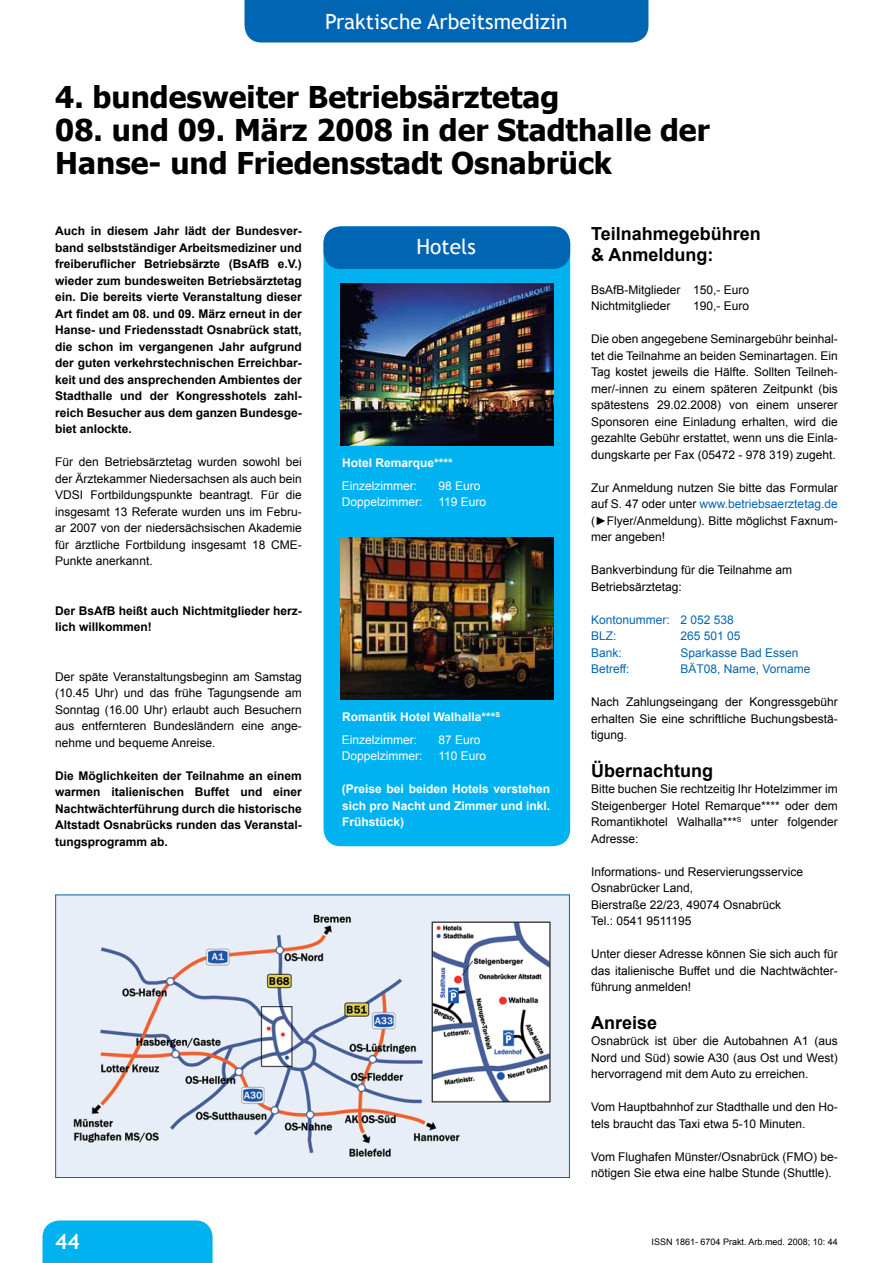
<style>
.page{position:relative;width:893px;height:1263px;background:#fff}
.page>*{position:absolute;margin:0;border:0;box-sizing:border-box;transform-origin:0 0}
.t1{font:700 30px/33px "Tahoma";color:#000}
.t2{font:21px "Trebuchet MS";color:#fff}
.t3{font:700 21px "Trebuchet MS";color:#fff}
.t4{font:700 18px/21px "Arial";color:#000}
.t5{font:12px/16.5px "Arial";color:#000;text-align:justify}
.t6{font:700 12px/16.5px "Arial";color:#000;text-align:justify}
.t7{font:700 12px/16.5px "Arial";color:#fff}
.t8{font:12px/16.5px "Arial";color:#0066b3}
.t9{font:12px "Arial";color:#fff}
.t10{font:9px "Arial";color:#000}
.s1{font-weight:400}
.s2{color:#0066b3}
</style>
<div class="page">
<div style="left:244px;top:0;width:404px;height:43px;background:#0066b3"></div>
<div style="left:43px;top:1220px;width:170px;height:43px;background:#00b3f0"></div>
<div style="left:324px;top:226px;width:246px;height:620px;background:#00b3f0;border-radius:17px"></div>
<div style="left:324px;top:226px;width:246px;height:43px;background:#0066b3;border-radius:17px"></div>
<img style="left:57px;top:896px;width:511px;height:280px">
<div style="left:55px;top:894px;width:515px;height:284px;border:1px solid #0066b3"></div>
<img style="left:341px;top:284px;width:212px;height:161px">
<img style="left:341px;top:537px;width:212px;height:162px">
<h2 class="t2" style="left:325px;top:9px;width:244px">Praktische Arbeitsmedizin</h2>
<h1 class="t1" style="left:55px;top:79px;width:506px">4. bundesweiter Betriebsärztetag</h1>
<h1 class="t1" style="left:55px;top:112px;width:656px">08. und 09. März 2008 in der Stadthalle der<br>Hanse- und Friedensstadt Osnabrück</h1>
<p class="t6" style="left:55px;top:223px;width:248px">Auch in diesem Jahr lädt der Bundesver&shy;band selbstständiger Arbeitsmediziner und freiberuflicher Betriebsärzte (BsAfB e.V.) wieder zum bundesweiten Betriebsärztetag ein. Die bereits vierte Veranstaltung dieser Art findet am 08. und 09. März erneut in der Hanse- und Friedensstadt Osnabrück statt, die schon im vergangenen Jahr aufgrund der guten verkehrstechnischen Erreichbar&shy;keit und des ansprechenden Ambientes der Stadthalle und der Kongresshotels zahl&shy;reich Besucher aus dem ganzen Bundesge&shy;biet anlockte.</p>
<p class="t5" style="left:55px;top:454px;width:248px">Für den Betriebsärztetag wurden sowohl bei der Ärztekammer Niedersachsen als auch bein VDSI Fortbildungspunkte beantragt. Für die insgesamt 13 Referate wurden uns im Febru&shy;ar 2007 von der niedersächsischen Akademie für ärztliche Fortbildung insgesamt 18 CME-Punkte anerkannt.</p>
<p class="t6" style="left:55px;top:603px;width:248px">Der BsAfB heißt auch Nichtmitglieder herz&shy;lich willkommen!</p>
<p class="t5" style="left:55px;top:668px;width:248px">Der späte Veranstaltungsbeginn am Samstag (10.45 Uhr) und das frühe Tagungsende am Sonntag (16.00 Uhr) erlaubt auch Besuchern aus entfernteren Bundesländern eine ange&shy;nehme und bequeme Anreise.</p>
<p class="t6" style="left:55px;top:768px;width:248px">Die Möglichkeiten der Teilnahme an einem warmen italienischen Buffet und einer Nachtwächterführung durch die historische Altstadt Osnabrücks runden das Veranstal&shy;tungsprogramm ab.</p>
<h2 class="t2" style="left:416px;top:234px;width:61px">Hotels</h2>
<p class="t7" style="left:342px;top:455px;width:112px">Hotel Remarque****</p>
<p class="t9" style="left:342px;top:478px;width:77px">Einzelzimmer:</p>
<p class="t9" style="left:438px;top:478px;width:44px">98 Euro</p>
<p class="t9" style="left:342px;top:494px;width:82px">Doppelzimmer:</p>
<p class="t9" style="left:438px;top:494px;width:49px">119 Euro</p>
<p class="t7" style="left:342px;top:706px;width:160px;line-height:22.5px">Romantik Hotel Walhalla***<sup>S<br></sup><span class="s1">Einzelzimmer:</span></p>
<p class="t9" style="left:438px;top:731px;width:44px">87 Euro</p>
<p class="t9" style="left:342px;top:748px;width:82px">Doppelzimmer:</p>
<p class="t9" style="left:438px;top:748px;width:49px">110 Euro</p>
<p class="t7" style="left:342px;top:781px;width:210px;text-align:justify">(Preise bei beiden Hotels verstehen sich pro Nacht und Zimmer und inkl.<br>Frühstück)</p>
<h2 class="t3" style="left:55px;top:1229px;width:13px">44</h2>
<h3 class="t4" style="left:591px;top:223px;width:171px">Teilnahmegebühren &amp; Anmeldung:</h3>
<p class="t5" style="left:591px;top:281px;width:160px">BsAfB-Mitglieder 150,- Euro<br>Nichtmitglieder</p>
<p class="t5" style="left:693px;top:298px;width:58px">190,- Euro</p>
<p class="t5" style="left:591px;top:331px;width:248px">Die oben angegebene Seminargebühr beinhal&shy;tet die Teilnahme an beiden Seminartagen. Ein Tag kostet jeweils die Hälfte. Sollten Teilneh&shy;mer/-innen zu einem späteren Zeitpunkt (bis spätestens 29.02.2008) von einem unserer Sponsoren eine Einladung erhalten, wird die gezahlte Gebühr erstattet, wenn uns die Einla&shy;dungskarte per Fax (05472 - 978 319) zugeht.</p>
<p class="t5" style="left:591px;top:479px;width:248px">Zur Anmeldung nutzen Sie bitte das Formular auf S. 47 oder unter <span class="s2">www.betriebsaerztetag.de </span>(►Flyer/Anmeldung). Bitte möglichst Faxnum&shy;mer angeben!</p>
<p class="t5" style="left:591px;top:562px;width:203px">Bankverbindung für die Teilnahme am<br>Betriebsärztetag:</p>
<p class="t8" style="left:591px;top:611px;width:144px">Kontonummer: 2 052 538<br>BLZ:</p>
<p class="t8" style="left:680px;top:628px;width:62px">265 501 05</p>
<p class="t8" style="left:591px;top:644px;width:32px">Bank:</p>
<p class="t8" style="left:680px;top:644px;width:120px">Sparkasse Bad Essen</p>
<p class="t8" style="left:591px;top:661px;width:40px">Betreff:</p>
<p class="t8" style="left:680px;top:661px;width:132px">BÄT08, Name, Vorname</p>
<p class="t5" style="left:591px;top:694px;width:248px">Nach Zahlungseingang der Kongressgebühr erhalten Sie eine schriftliche Buchungsbestä&shy;tigung.</p>
<h3 class="t4" style="left:591px;top:760px;width:124px">Übernachtung</h3>
<p class="t5" style="left:591px;top:781px;width:248px">Bitte buchen Sie rechtzeitig Ihr Hotelzimmer im Steigenberger Hotel Remarque**** oder dem Romantikhotel Walhalla***<sup>S</sup> unter folgender Adresse:</p>
<p class="t5" style="left:591px;top:863px;width:214px;text-align:left">Informations- und Reservierungsservice<br>Osnabrücker Land,<br>Bierstraße 22/23, 49074 Osnabrück<br>Tel.: 0541 9511195</p>
<p class="t5" style="left:591px;top:946px;width:248px">Unter dieser Adresse können Sie sich auch für das italienische Buffet und die Nachtwächter&shy;führung anmelden!</p>
<h3 class="t4" style="left:591px;top:1012px;width:68px">Anreise</h3>
<p class="t5" style="left:591px;top:1033px;width:248px">Osnabrück ist über die Autobahnen A1 (aus Nord und Süd) sowie A30 (aus Ost und West) hervorragend mit dem Auto zu erreichen.</p>
<p class="t5" style="left:591px;top:1099px;width:248px">Vom Hauptbahnhof zur Stadthalle und den Ho&shy;tels braucht das Taxi etwa 5-10 Minuten.</p>
<p class="t5" style="left:591px;top:1148px;width:248px">Vom Flughafen Münster/Osnabrück (FMO) be&shy;nötigen Sie etwa eine halbe Stunde (Shuttle).</p>
<p class="t10" style="left:652px;top:1236px;width:188px">ISSN 1861- 6704 Prakt. Arb.med. 2008; 10: 44</p>
</div>
